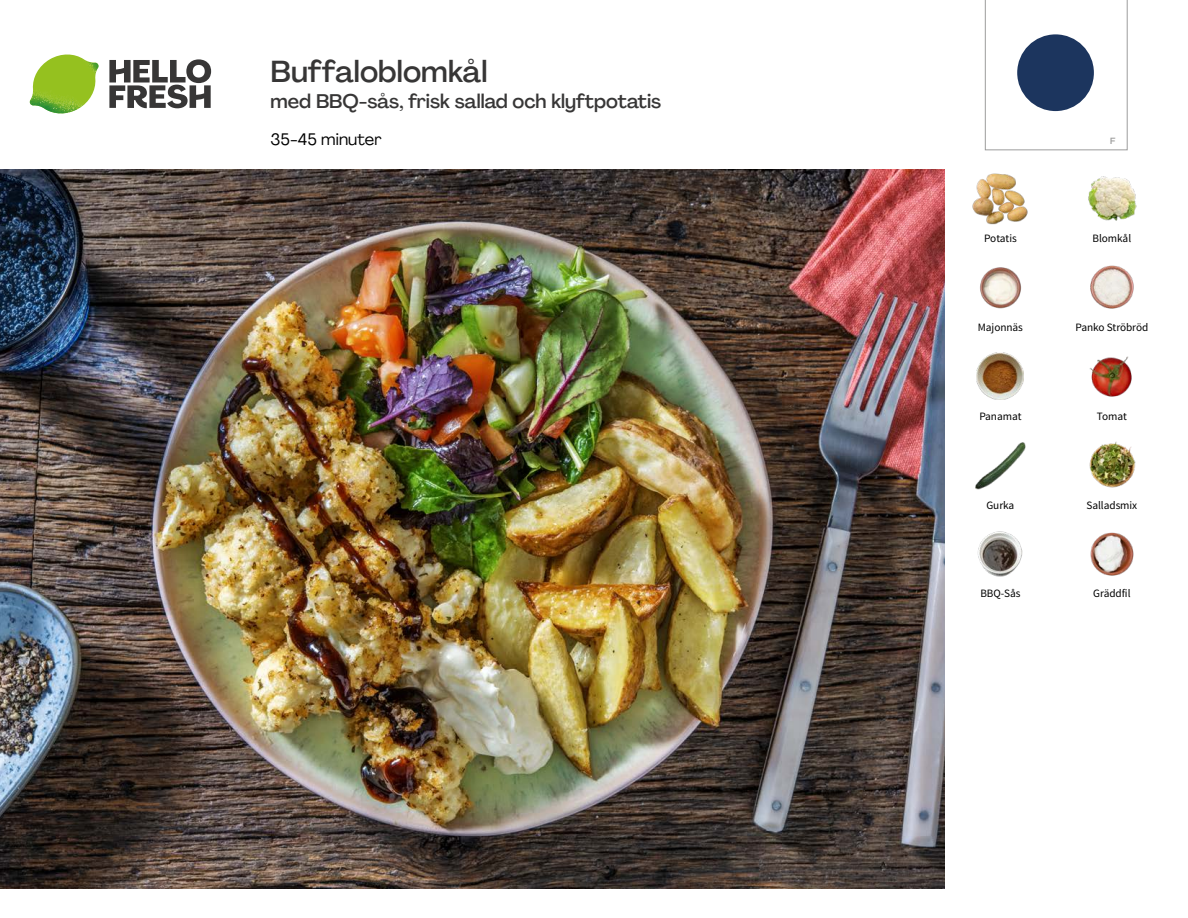
<style>
.page{position:relative;width:1188px;height:918px;background:#fff}
.page>*{position:absolute;margin:0;border:0;box-sizing:border-box;transform-origin:0 0}
.t1{font:500 30px "Agrandir";color:#373636}
.t2{font:500 19.5px "Agrandir";color:#373636}
.t3{font:16.5px "Agrandir";letter-spacing:.005em;color:#000}
.t4{font:11.25px "Source Sans Pro";letter-spacing:-.005em;color:#000}
.t5{font:500 9px "Gotham";color:#9d9d9c}
</style>
<div class="page">
<svg style="left:109px;top:59px;width:102px;height:49px"></svg>
<img style="left:30px;top:55px;width:69px;height:59px">
<img style="left:0;top:170px;width:945px;height:718px">
<svg style="left:985px;top:0;width:142px;height:150px"></svg>
<img style="left:977px;top:353px;width:47px;height:47px">
<img style="left:980px;top:267px;width:42px;height:42px">
<img style="left:1090px;top:265px;width:44px;height:44px">
<img style="left:1089px;top:356px;width:43px;height:41px">
<img style="left:1089px;top:441px;width:47px;height:47px">
<img style="left:975px;top:442px;width:51px;height:48px">
<img style="left:978px;top:531px;width:45px;height:45px">
<img style="left:1090px;top:532px;width:44px;height:44px">
<img style="left:1088px;top:176px;width:49px;height:45px">
<img style="left:972px;top:173px;width:56px;height:52px">
<h1 class="t1" style="left:271px;top:53px;width:218px">Buffaloblomkål</h1>
<h2 class="t2" style="left:271px;top:89px;width:392px">med BBQ-sås, frisk sallad och klyftpotatis</h2>
<h3 class="t3" style="left:271px;top:129px;width:113px">35-45 minuter</h3>
<p class="t5" style="left:1110px;top:135px;width:7px">F</p>
<p class="t4" style="left:984px;top:232px;width:34px">Potatis</p>
<p class="t4" style="left:1093px;top:232px;width:40px">Blomkål</p>
<p class="t4" style="left:978px;top:320px;width:47px">Majonnäs</p>
<p class="t4" style="left:1076px;top:320px;width:74px">Panko Ströbröd</p>
<p class="t4" style="left:979px;top:409px;width:44px">Panamat</p>
<p class="t4" style="left:1097px;top:409px;width:31px">Tomat</p>
<p class="t4" style="left:986px;top:498px;width:29px">Gurka</p>
<p class="t4" style="left:1087px;top:498px;width:52px">Salladsmix</p>
<p class="t4" style="left:980px;top:587px;width:42px">BBQ-Sås</p>
<p class="t4" style="left:1093px;top:587px;width:39px">Gräddfil</p>
</div>
